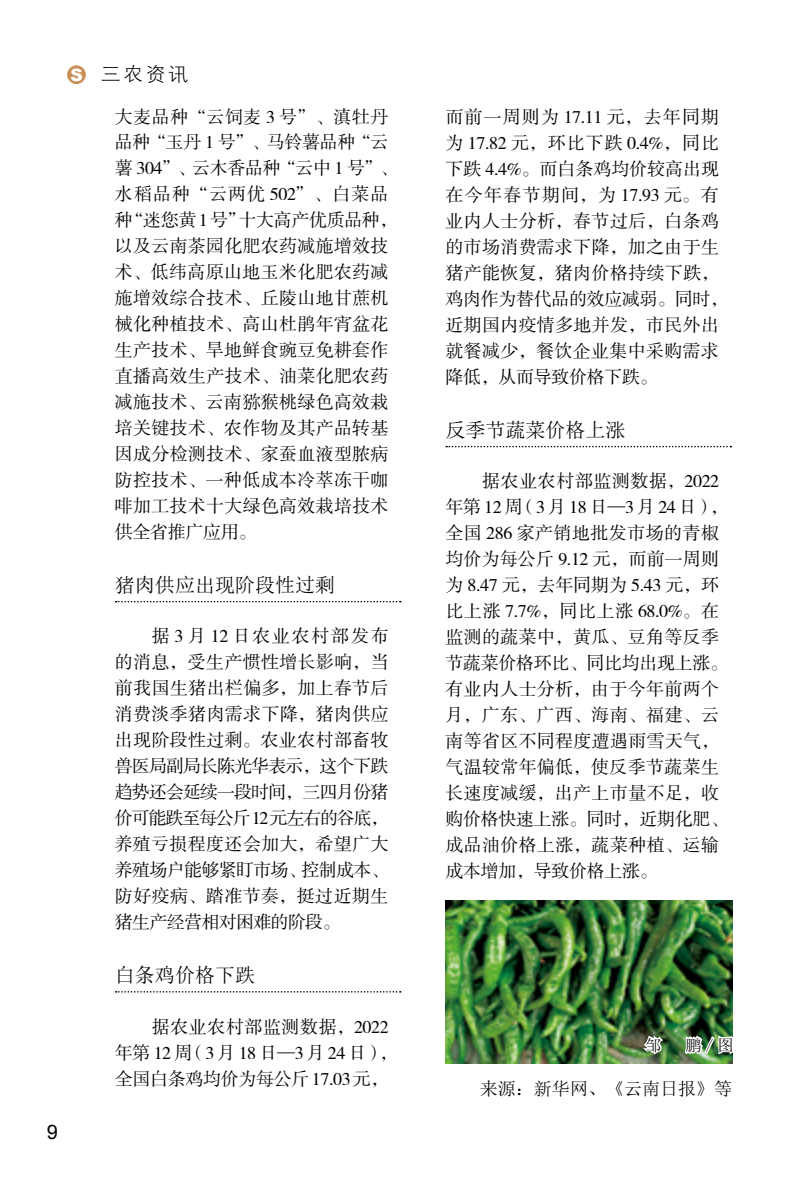
<style>
.page{position:relative;width:806px;height:1191px;background:#fff}
.page>*{position:absolute;margin:0;border:0;box-sizing:border-box;transform-origin:0 0}
.t1{font:20px "Sim Sun";color:#000}
.t2{font:20px "FZXH1 JW GB1 0";color:#000}
.t3{font:20px "Arial";color:#000}
.t4{font:18px/26px "FZSSK GBK1 0";letter-spacing:.015em;color:#000}
.t5{font:18px/26px "FZSSK GBK1 0";letter-spacing:-.02em;color:#000}
.t6{font:18px "Sim Sun";color:#000}
.t7{font:16px "Sim Sun";color:#000}
.s1{font-family:"Arial";font-weight:900;font-size:17px;color:#fff}
</style>
<div class="page">
<div style="left:67px;top:65px;width:19px;height:19px;background:#c98f56;border-radius:50%"></div>
<svg style="left:116px;top:601px;width:284px;height:1px"></svg>
<svg style="left:116px;top:991px;width:284px;height:1px"></svg>
<svg style="left:446px;top:446px;width:284px;height:1px"></svg>
<img style="left:445px;top:900px;width:286px;height:163px">
<svg style="left:639px;top:1032px;width:26px;height:25px"></svg>
<svg style="left:682px;top:1032px;width:51px;height:24px"></svg>
<p class="t2" style="left:70px;top:63px;width:119px"><span class="s1">S</span> 三农资讯</p>
<p class="t4" style="left:115px;top:105px;width:284px">大麦品种“云饲麦 3 号”、滇牡丹品种“玉丹 1 号”、马铃薯品种“云薯 304”、云木香品种“云中 1 号”、水稻品种“云两优 502”、白菜品种“迷您黄 1号”十大高产优质品种，以及云南茶园化肥农药减施增效技术、低纬高原山地玉米化肥农药减施增效综合技术、丘陵山地甘蔗机械化种植技术、高山杜鹃年宵盆花生产技术、旱地鲜食豌豆免耕套作直播高效生产技术、油菜化肥农药减施技术、云南猕猴桃绿色高效栽培关键技术、农作物及其产品转基因成分检测技术、家蚕血液型脓病防控技术、一种低成本冷萃冻干咖啡加工技术十大绿色高效栽培技术供全省推广应用。</p>
<p class="t1" style="left:115px;top:575px;width:221px">猪肉供应出现阶段性过剩</p>
<p class="t4" style="left:115px;top:624px;width:275px;text-align:justify;text-indent:37px">据 3 月 12 日农业农村部发布的消息，受生产惯性增长影响，当前我国生猪出栏偏多，加上春节后消费淡季猪肉需求下降，猪肉供应出现阶段性过剩。农业农村部畜牧兽医局副局长陈光华表示，这个下跌趋势还会延续一段时间，三四月份猪价可能跌至每公斤12元左右的谷底，养殖亏损程度还会加大，希望广大养殖场户能够紧盯市场、控制成本、防好疫病、踏准节奏，挺过近期生猪生产经营相对困难的阶段。</p>
<p class="t1" style="left:115px;top:965px;width:141px">白条鸡价格下跌</p>
<p class="t5" style="left:115px;top:1014px;width:284px;text-indent:37px">据农业农村部监测数据，2022年第 12 周（3 月 18 日—3 月 24 日），全国白条鸡均价为每公斤 17.03元，</p>
<p class="t3" style="left:47px;top:1118px;width:13px">9</p>
<p class="t4" style="left:445px;top:105px;width:284px">而前一周则为 17.11 元，去年同期为 17.82 元，环比下跌 0.4%，同比下跌 4.4%。而白条鸡均价较高出现在今年春节期间，为 17.93 元。有业内人士分析，春节过后，白条鸡的市场消费需求下降，加之由于生猪产能恢复，猪肉价格持续下跌，鸡肉作为替代品的效应减弱。同时，近期国内疫情多地并发，市民外出就餐减少，餐饮企业集中采购需求降低，从而导致价格下跌。</p>
<p class="t1" style="left:445px;top:420px;width:181px">反季节蔬菜价格上涨</p>
<p class="t4" style="left:445px;top:469px;width:284px;text-indent:37px">据农业农村部监测数据，2022年第 12 周（3 月 18 日—3 月 24 日），全国 286 家产销地批发市场的青椒均价为每公斤 9.12 元，而前一周则为 8.47 元，去年同期为 5.43 元，环比上涨 7.7%，同比上涨 68.0%。在监测的蔬菜中，黄瓜、豆角等反季节蔬菜价格环比、同比均出现上涨。有业内人士分析，由于今年前两个月，广东、广西、海南、福建、云南等省区不同程度遭遇雨雪天气，气温较常年偏低，使反季节蔬菜生长速度减缓，出产上市量不足，收购价格快速上涨。同时，近期化肥、成品油价格上涨，蔬菜种植、运输成本增加，导致价格上涨。</p>
<p class="t7" style="left:645px;top:1037px;width:17px">邹</p>
<p class="t7" style="left:685px;top:1037px;width:49px">鹏/图</p>
<p class="t6" style="left:479px;top:1080px;width:254px">来源：新华网、《云南日报》等</p>
</div>
